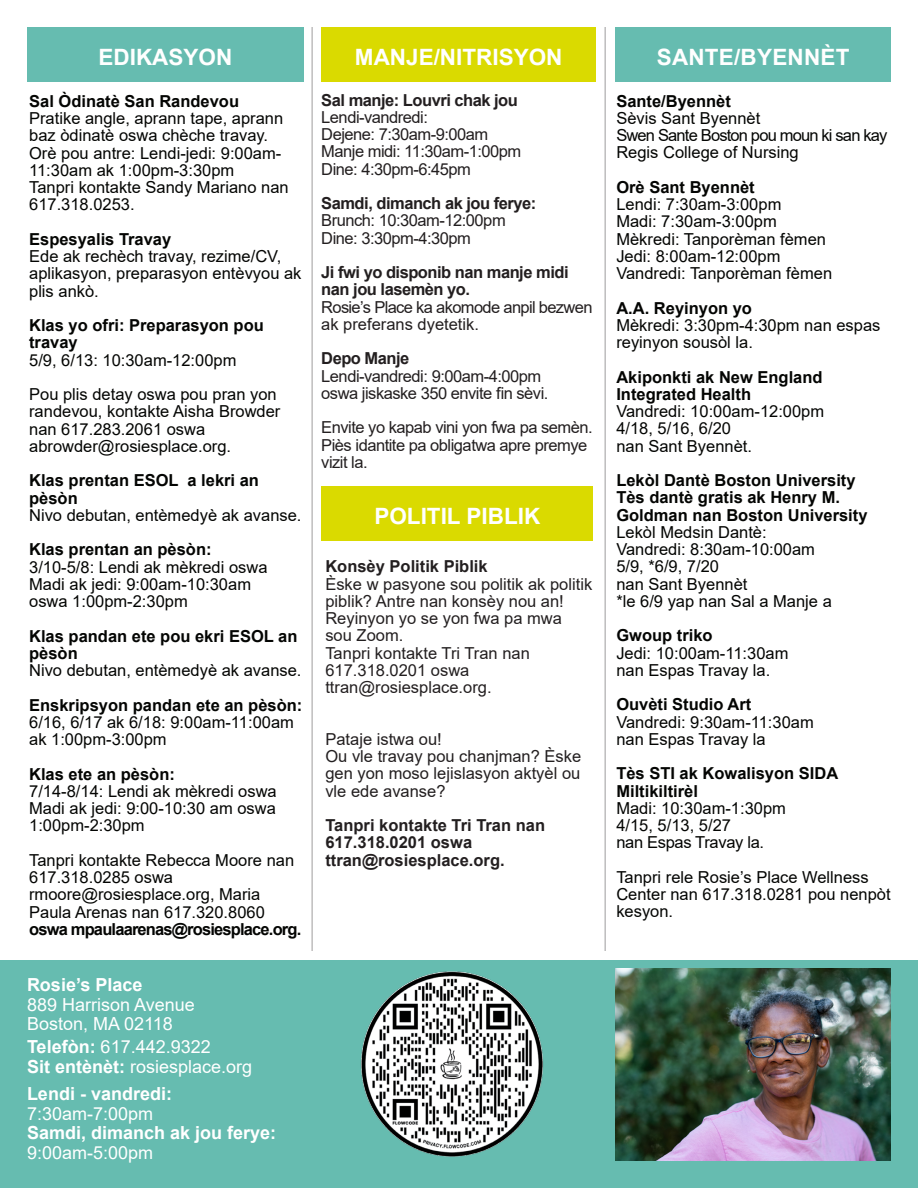
<style>
.page{position:relative;width:918px;height:1188px;background:#fff}
.page>*{position:absolute;margin:0;border:0;box-sizing:border-box;transform-origin:0 0}
.t1{font:700 22.5px "Arial";color:#fff}
.t2{font:18px "Arial";color:#fff}
.t3{font:700 18px "Arial";color:#fff}
.t4{font:16.5px/17.2px "Arial";color:#040503}
.t5{font:700 16.5px/17.2px "Arial";color:#040503}
.t6{font:16.5px/17.2px "Arial";letter-spacing:-.03em;color:#231f20}
.t7{font:16.5px/17.2px "Arial";color:#231f20}
.t8{font:700 16.5px/17.2px "Arial";letter-spacing:-.03em;color:#231f20}
.t9{font:700 16.5px/17.2px "Arial";color:#231f20}
.t10{font:16.5px "Arial";letter-spacing:-.05em;color:#040503}
.t11{font:16.5px "Arial";letter-spacing:-.02em;color:#040503}
.s1{font-weight:700}
</style>
<div class="page">
<hr style="left:604px;top:27px;width:2px;height:924px;background:#231f20">
<hr style="left:311px;top:27px;width:2px;height:924px;background:#231f20">
<div style="left:27px;top:27px;width:277px;height:55px;background:#66bcb0"></div>
<div style="left:322px;top:486px;width:271px;height:55px;background:#dada00"></div>
<div style="left:321px;top:27px;width:275px;height:55px;background:#dada00"></div>
<div style="left:615px;top:27px;width:276px;height:55px;background:#66bcb0"></div>
<div style="left:0;top:960px;width:918px;height:228px;background:#66bcb0"></div>
<img style="left:361px;top:971px;width:182px;height:186px">
<img style="left:615px;top:968px;width:276px;height:192px">
<p class="t1" style="left:99px;top:41px;width:135px">EDIKASYON</p>
<p class="t5" style="left:29px;top:93px;width:211px">Sal Òdinatè San Randevou</p>
<p class="t4" style="left:29px;top:110px;width:256px">Pratike angle, aprann tape, aprann baz òdinatè oswa chèche travay.</p>
<p class="t4" style="left:29px;top:144px;width:254px">Orè pou antre: Lendi-jedi: 9:00am-<br>11:30am ak 1:00pm-3:30pm</p>
<p class="t4" style="left:29px;top:179px;width:261px">Tanpri kontakte Sandy Mariano nan<br>617.318.0253.</p>
<p class="t5" style="left:29px;top:231px;width:144px">Espesyalis Travay</p>
<p class="t4" style="left:29px;top:248px;width:274px">Ede ak rechèch travay, rezime/CV, aplikasyon, preparasyon entèvyou ak plis ankò.</p>
<p class="t5" style="left:29px;top:317px;width:236px">Klas yo ofri: Preparasyon pou travay</p>
<p class="t4" style="left:29px;top:351px;width:209px">5/9, 6/13: 10:30am-12:00pm</p>
<p class="t4" style="left:29px;top:386px;width:253px">Pou plis detay oswa pou pran yon randevou, kontakte Aisha Browder nan 617.283.2061 oswa</p>
<p class="t4" style="left:29px;top:437px;width:203px">abrowder@rosiesplace.org.</p>
<p class="t5" style="left:29px;top:472px;width:231px">Klas prentan ESOL a lekri an pèsòn</p>
<p class="t4" style="left:29px;top:506px;width:274px">Nivo debutan, entèmedyè ak avanse.</p>
<p class="t5" style="left:29px;top:541px;width:184px">Klas prentan an pèsòn:</p>
<p class="t4" style="left:29px;top:558px;width:240px">3/10-5/8: Lendi ak mèkredi oswa<br>Madi ak jedi: 9:00am-10:30am</p>
<p class="t4" style="left:29px;top:593px;width:160px">oswa 1:00pm-2:30pm</p>
<p class="t5" style="left:29px;top:627px;width:270px">Klas pandan ete pou ekri ESOL an pèsòn</p>
<p class="t4" style="left:29px;top:662px;width:274px">Nivo debutan, entèmedyè ak avanse.</p>
<p class="t5" style="left:29px;top:696px;width:275px">Enskripsyon pandan ete an pèsòn:</p>
<p class="t4" style="left:29px;top:713px;width:266px">6/16, 6/17 ak 6/18: 9:00am-11:00am ak 1:00pm-3:00pm</p>
<p class="t5" style="left:29px;top:765px;width:147px">Klas ete an pèsòn:</p>
<p class="t4" style="left:29px;top:782px;width:249px">7/14-8/14: Lendi ak mèkredi oswa<br>Madi ak jedi: 9:00-10:30 am oswa</p>
<p class="t4" style="left:29px;top:817px;width:117px">1:00pm-2:30pm</p>
<p class="t4" style="left:29px;top:851px;width:267px">Tanpri kontakte Rebecca Moore nan<br>617.318.0285 oswa</p>
<p class="t4" style="left:29px;top:886px;width:274px">rmoore@rosiesplace.org, Maria<br>Paula Arenas nan 617.320.8060 <span class="s1">oswa mpaulaarenas@rosiesplace.org.</span></p>
<p class="t3" style="left:27px;top:972px;width:117px">Rosie’s Place</p>
<p class="t2" style="left:27px;top:992px;width:169px">889 Harrison Avenue</p>
<p class="t2" style="left:27px;top:1012px;width:147px">Boston, MA 02118</p>
<p class="t2" style="left:27px;top:1035px;width:185px"><span class="s1">Telefòn:</span> 617.442.9322</p>
<p class="t2" style="left:27px;top:1054px;width:227px"><span class="s1">Sit entènèt:</span> rosiesplace.org</p>
<p class="t3" style="left:27px;top:1081px;width:147px">Lendi - vandredi:</p>
<p class="t2" style="left:27px;top:1101px;width:128px">7:30am-7:00pm</p>
<p class="t3" style="left:27px;top:1120px;width:251px">Samdi, dimanch ak jou ferye:</p>
<p class="t2" style="left:27px;top:1140px;width:128px">9:00am-5:00pm</p>
<p class="t1" style="left:355px;top:41px;width:209px">MANJE/NITRISYON</p>
<p class="t1" style="left:657px;top:41px;width:194px">SANTE/BYENNÈT</p>
<p class="t5" style="left:616px;top:92px;width:116px">Sante/Byennèt</p>
<p class="t4" style="left:616px;top:109px;width:145px">Sèvis Sant Byennèt</p>
<p class="t10" style="left:616px;top:124px;width:273px">Swen Sante Boston pou moun ki san kay</p>
<p class="t4" style="left:616px;top:144px;width:184px">Regis College of Nursing</p>
<p class="t5" style="left:616px;top:179px;width:140px">Orè Sant Byennèt</p>
<p class="t4" style="left:616px;top:195px;width:167px">Lendi: 7:30am-3:00pm</p>
<p class="t4" style="left:616px;top:213px;width:162px">Madi: 7:30am-3:00pm</p>
<p class="t4" style="left:616px;top:230px;width:211px">Mèkredi: Tanporèman fèmen</p>
<p class="t4" style="left:616px;top:247px;width:166px">Jedi: 8:00am-12:00pm</p>
<p class="t4" style="left:616px;top:264px;width:217px">Vandredi: Tanporèman fèmen</p>
<p class="t5" style="left:616px;top:299px;width:137px">A.A. Reyinyon yo</p>
<p class="t4" style="left:616px;top:316px;width:266px">Mèkredi: 3:30pm-4:30pm nan espas reyinyon sousòl la.</p>
<p class="t5" style="left:616px;top:368px;width:208px">Akiponkti ak New England<br>Integrated Health</p>
<p class="t4" style="left:616px;top:402px;width:209px">Vandredi: 10:00am-12:00pm</p>
<p class="t4" style="left:616px;top:420px;width:116px">4/18, 5/16, 6/20</p>
<p class="t4" style="left:616px;top:437px;width:137px">nan Sant Byennèt.</p>
<p class="t5" style="left:616px;top:472px;width:241px">Lekòl Dantè Boston University</p>
<p class="t5" style="left:616px;top:489px;width:253px">Tès dantè gratis ak Henry M.<br>Goldman nan Boston University</p>
<p class="t4" style="left:616px;top:523px;width:152px">Lekòl Medsin Dantè:</p>
<p class="t4" style="left:616px;top:540px;width:200px">Vandredi: 8:30am-10:00am</p>
<p class="t4" style="left:616px;top:558px;width:104px">5/9, *6/9, 7/20</p>
<p class="t4" style="left:616px;top:575px;width:133px">nan Sant Byennèt</p>
<p class="t4" style="left:616px;top:592px;width:217px">*le 6/9 yap nan Sal a Manje a</p>
<p class="t5" style="left:616px;top:627px;width:98px">Gwoup triko</p>
<p class="t4" style="left:616px;top:644px;width:174px">Jedi: 10:00am-11:30am</p>
<p class="t4" style="left:616px;top:661px;width:156px">nan Espas Travay la.</p>
<p class="t5" style="left:616px;top:696px;width:137px">Ouvèti Studio Art</p>
<p class="t4" style="left:616px;top:713px;width:199px">Vandredi: 9:30am-11:30am</p>
<p class="t4" style="left:616px;top:730px;width:151px">nan Espas Travay la</p>
<p class="t5" style="left:616px;top:765px;width:223px">Tès STI ak Kowalisyon SIDA<br>Miltikiltirèl</p>
<p class="t4" style="left:616px;top:799px;width:171px">Madi: 10:30am-1:30pm</p>
<p class="t4" style="left:616px;top:816px;width:116px">4/15, 5/13, 5/27</p>
<p class="t11" style="left:616px;top:831px;width:149px">nan Espas Travay la.</p>
<p class="t4" style="left:616px;top:868px;width:276px">Tanpri rele Rosie’s Place Wellness<br>Center nan 617.318.0281 pou nenpòt kesyon.</p>
<p class="t8" style="left:321px;top:91px;width:198px">Sal manje: Louvri chak jou</p>
<p class="t6" style="left:321px;top:108px;width:108px">Lendi-vandredi:</p>
<p class="t6" style="left:321px;top:126px;width:169px">Dejene: 7:30am-9:00am</p>
<p class="t6" style="left:321px;top:143px;width:202px">Manje midi: 11:30am-1:00pm</p>
<p class="t6" style="left:321px;top:160px;width:151px">Dine: 4:30pm-6:45pm</p>
<p class="t8" style="left:321px;top:195px;width:216px">Samdi, dimanch ak jou ferye:</p>
<p class="t6" style="left:321px;top:212px;width:186px">Brunch: 10:30am-12:00pm</p>
<p class="t6" style="left:321px;top:229px;width:151px">Dine: 3:30pm-4:30pm</p>
<p class="t8" style="left:321px;top:264px;width:249px">Ji fwi yo disponib nan manje midi nan jou lasemèn yo.</p>
<p class="t6" style="left:321px;top:298px;width:273px">Rosie’s Place ka akomode anpil bezwen ak preferans dyetetik.</p>
<p class="t8" style="left:321px;top:350px;width:90px">Depo Manje</p>
<p class="t6" style="left:321px;top:367px;width:221px">Lendi-vandredi: 9:00am-4:00pm</p>
<p class="t6" style="left:321px;top:384px;width:229px">oswa jiskaske 350 envite fin sèvi.</p>
<p class="t6" style="left:321px;top:419px;width:273px">Envite yo kapab vini yon fwa pa semèn.<br>Piès idantite pa obligatwa apre premye vizit la.</p>
<p class="t1" style="left:374px;top:500px;width:167px">POLITIL PIBLIK</p>
<p class="t9" style="left:325px;top:558px;width:164px">Konsèy Politik Piblik</p>
<p class="t7" style="left:325px;top:575px;width:268px">Èske w pasyone sou politik ak politik piblik? Antre nan konsèy nou an!</p>
<p class="t7" style="left:325px;top:609px;width:238px">Reyinyon yo se yon fwa pa mwa sou Zoom.</p>
<p class="t7" style="left:325px;top:644px;width:206px">Tanpri kontakte Tri Tran nan<br>617.318.0201 oswa</p>
<p class="t7" style="left:325px;top:678px;width:168px">ttran@rosiesplace.org.</p>
<p class="t7" style="left:325px;top:730px;width:118px">Pataje istwa ou!</p>
<p class="t6" style="left:325px;top:747px;width:257px;text-align:justify">Ou vle travay pou chanjman? Èske gen yon moso lejislasyon aktyèl ou vle ede avanse?</p>
<p class="t9" style="left:325px;top:817px;width:221px">Tanpri kontakte Tri Tran nan<br>617.318.0201 oswa</p>
<p class="t9" style="left:325px;top:851px;width:181px">ttran@rosiesplace.org.</p>
</div>
